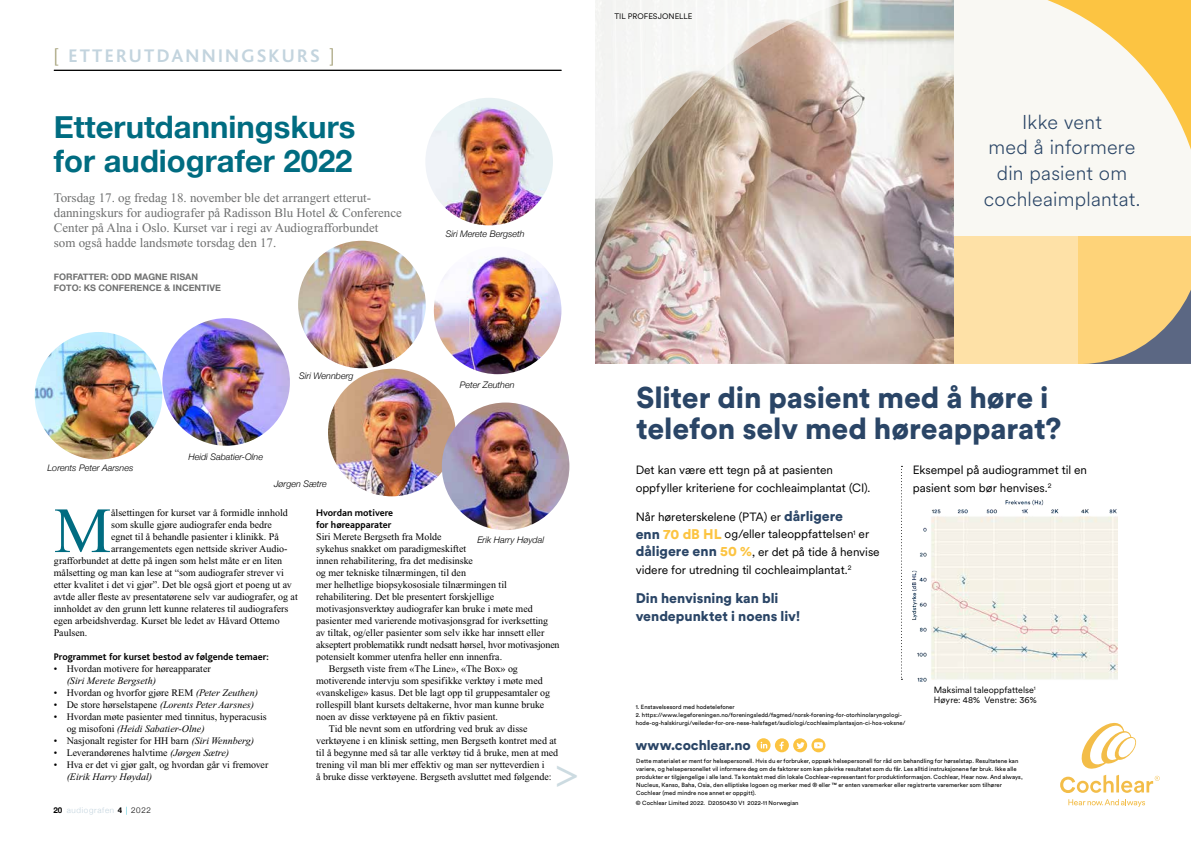
<style>
.page{position:relative;width:1191px;height:842px;background:#fff}
.page>*{position:absolute;margin:0;border:0;box-sizing:border-box;transform-origin:0 0}
.t1{font:64.4px "Times New Roman";color:#006c81}
.t2{font:700 44.4px "Times New Roman";color:#ccdbe1;scale:.83 1}
.t3{font:700 31px/34px "Helvetica Neue";color:#006c81}
.t4{font:900 29.7px/31.7px "Circular XX";letter-spacing:-.005em;color:#2a4566}
.t5{font:300 19.8px/25.7px "Circular XX";letter-spacing:.01em;color:#2a4566;text-align:center}
.t6{font:700 19.1px "Bliss";letter-spacing:.12em;color:#c3d4de}
.t7{font:900 13.9px/17.8px "Circular XX";color:#2a4566}
.t8{font:13px/15px "Times New Roman";color:#6f7070}
.t9{font:11.9px/17.8px "Circular XX";letter-spacing:-.005em;color:#000}
.t10{font:10px/12px "Times New Roman";color:#000}
.t11{font:700 10px/12px "Bliss";color:#000}
.t12{font:italic 10px "Times New Roman";color:#000}
.t13{font:italic 300 9px "Helvetica Neue";color:#000}
.t14{font:700 9px/11px "Helvetica Neue";color:#6f7070}
.t15{font:8.9px/10.9px "Circular XX";letter-spacing:.005em;color:#000}
.t16{font:300 8px "Helvetica Neue";letter-spacing:.085em;color:#c3d4de}
.t17{font:7.9px "Circular XX";letter-spacing:.005em;color:#000}
.t18{font:5.9px/7.9px "Circular Std";letter-spacing:.01em;color:#000}
.s1{font-family:"Helvetica Neue";font-weight:300;color:#a4a078}
.s2{font-style:italic}
.s3{font-weight:700;color:#000}
.s4{color:#21b8cf}
.s5{color:#000}
.s6{font-weight:900;font-size:13.9px;color:#2a4566}
.s7{font-weight:900;font-size:13.9px;color:#fcc442}
</style>
<div class="page">
<div style="left:1077px;top:230px;width:114px;height:134px;background:#fed379"></div>
<div style="left:954px;top:230px;width:123px;height:134px;background:#fee1a7"></div>
<div style="left:954px;top:0;width:237px;height:235px;background:#f9f8f3"></div>
<svg style="left:1081px;top:723px;width:56px;height:46px"></svg>
<svg style="left:1068px;top:799px;width:77px;height:8px"></svg>
<svg style="left:1060px;top:775px;width:99px;height:18px"></svg>
<svg style="left:1082px;top:235px;width:109px;height:129px"></svg>
<img style="left:595px;top:0;width:363px;height:363px">
<svg style="left:1047px;top:0;width:144px;height:150px"></svg>
<img style="left:913px;top:500px;width:204px;height:182px">
<svg style="left:756px;top:738px;width:69px;height:14px"></svg>
<svg style="left:901px;top:466px;width:1px;height:214px"></svg>
<hr style="left:54px;top:70px;width:507px;height:1px;background:#000">
<img style="left:425px;top:98px;width:128px;height:127px;border-radius:64px">
<img style="left:434px;top:247px;width:127px;height:127px;border-radius:64px">
<img style="left:162px;top:318px;width:128px;height:128px;border-radius:64px">
<img style="left:35px;top:332px;width:127px;height:127px;border-radius:64px">
<img style="left:328px;top:369px;width:127px;height:127px;border-radius:64px">
<img style="left:298px;top:241px;width:128px;height:127px;border-radius:64px">
<img style="left:442px;top:402px;width:127px;height:128px;border-radius:64px">
<h3 class="t6" style="left:54px;top:46px;width:282px"><span class="s1">[</span> ETTERUTDANNINGSKURS <span class="s1">]</span></h3>
<h3 class="t3" style="left:54px;top:111px;width:303px">Etterutdanningskurs for audiografer 2022</h3>
<h3 class="t8" style="left:54px;top:191px;width:349px">Torsdag 17. og fredag 18. november ble det arrangert etterut&shy;danningskurs for audiografer på Radisson Blu Hotel &amp; Conference Center på Alna i Oslo. Kurset var i regi av Audiografforbundet som også hadde landsmøte torsdag den 17.</h3>
<p class="t14" style="left:54px;top:272px;width:169px">FORFATTER: ODD MAGNE RISAN<br>FOTO: KS CONFERENCE &amp; INCENTIVE</p>
<p class="t13" style="left:47px;top:461px;width:87px">Lorents Peter Aarsnes</p>
<p class="t13" style="left:299px;top:368px;width:56px">Siri Wennberg</p>
<p class="t13" style="left:188px;top:449px;width:76px">Heidi Sabatier-Olne</p>
<p class="t13" style="left:274px;top:477px;width:54px">Jørgen Sætre</p>
<p class="t13" style="left:446px;top:227px;width:80px">Siri Merete Bergseth</p>
<p class="t13" style="left:460px;top:378px;width:56px">Peter Zeuthen</p>
<h1 class="t1" style="left:54px;top:495px;width:59px">M</h1>
<p class="t10" style="left:111px;top:507px;width:178px">ålsettingen for kurset var å formidle innhold</p>
<p class="t10" style="left:111px;top:519px;width:162px">som skulle gjøre audiografer enda bedre</p>
<p class="t10" style="left:111px;top:531px;width:169px">egnet til å behandle pasienter i klinikk. På</p>
<p class="t10" style="left:111px;top:543px;width:178px">arrangementets egen nettside skriver Audio-</p>
<p class="t10" style="left:54px;top:555px;width:230px">grafforbundet at dette på ingen som helst måte er en liten</p>
<p class="t10" style="left:54px;top:567px;width:232px">målsetting og man kan lese at “som audiografer strever vi</p>
<p class="t10" style="left:54px;top:579px;width:240px">etter kvalitet i det vi gjør”. Det ble også gjort et poeng ut av</p>
<p class="t10" style="left:54px;top:591px;width:245px">avtde aller fleste av presentatørene selv var audiografer, og at</p>
<p class="t10" style="left:54px;top:603px;width:236px">innholdet av den grunn lett kunne relateres til audiografers</p>
<p class="t10" style="left:54px;top:615px;width:227px">egen arbeidshverdag. Kurset ble ledet av Håvard Ottemo</p>
<p class="t10" style="left:54px;top:627px;width:35px">Paulsen.</p>
<p class="t11" style="left:54px;top:651px;width:216px">Programmet for kurset bestod av følgende temaer:</p>
<p class="t10" style="left:54px;top:663px;width:158px">• Hvordan motivere for høreapparater</p>
<p class="t12" style="left:67px;top:675px;width:91px">(Siri Merete Bergseth)</p>
<p class="t10" style="left:54px;top:687px;width:206px">• Hvordan og hvorfor gjøre REM <span class="s2">(Peter Zeuthen)</span></p>
<p class="t10" style="left:54px;top:699px;width:202px">• De store hørselstapene <span class="s2">(Lorents Peter Aarsnes)</span></p>
<p class="t10" style="left:67px;top:711px;width:202px;text-indent:-13px">• Hvordan møte pasienter med tinnitus, hyperacusis og misofoni <span class="s2">(Heidi Sabatier-Olne)</span></p>
<p class="t10" style="left:54px;top:735px;width:202px">• Nasjonalt register for HH barn <span class="s2">(Siri Wennberg)</span></p>
<p class="t10" style="left:54px;top:747px;width:177px">• Leverandørenes halvtime <span class="s2">(Jørgen Sætre)</span></p>
<p class="t10" style="left:54px;top:759px;width:216px">• Hva er det vi gjør galt, og hvordan går vi fremover</p>
<p class="t12" style="left:67px;top:771px;width:87px">(Eirik Harry Høydal)</p>
<p class="t16" style="left:53px;top:804px;width:99px"><span class="s3">20</span> audiografen <span class="s3">4</span> <span class="s4">|</span> <span class="s5">2022</span></p>
<p class="t11" style="left:316px;top:507px;width:78px">Hvordan motivere for høreapparater</p>
<p class="t10" style="left:316px;top:531px;width:127px">Siri Merete Bergseth fra Molde</p>
<p class="t10" style="left:316px;top:543px;width:152px">sykehus snakket om paradigmeskiftet</p>
<p class="t10" style="left:316px;top:555px;width:158px">innen rehabilitering, fra det medisinske</p>
<p class="t10" style="left:316px;top:567px;width:151px">og mer tekniske tilnærmingen, til den</p>
<p class="t10" style="left:316px;top:579px;width:192px">mer helhetlige biopsykososiale tilnærmingen til</p>
<p class="t10" style="left:316px;top:591px;width:180px">rehabilitering. Det ble presentert forskjellige</p>
<p class="t10" style="left:316px;top:603px;width:218px">motivasjonsverktøy audiografer kan bruke i møte med</p>
<p class="t10" style="left:316px;top:615px;width:234px">pasienter med varierende motivasjonsgrad for iverksetting</p>
<p class="t10" style="left:316px;top:627px;width:230px">av tiltak, og/eller pasienter som selv ikke har innsett eller</p>
<p class="t10" style="left:316px;top:639px;width:245px">akseptert problematikk rundt nedsatt hørsel, hvor motivasjonen</p>
<p class="t10" style="left:316px;top:651px;width:187px">potensielt kommer utenfra heller enn innenfra.</p>
<p class="t10" style="left:329px;top:663px;width:190px">Bergseth viste frem «The Line», «The Box» og</p>
<p class="t10" style="left:316px;top:675px;width:228px">motiverende intervju som spesifikke verktøy i møte med</p>
<p class="t10" style="left:316px;top:687px;width:235px">«vanskelige» kasus. Det ble lagt opp til gruppesamtaler og</p>
<p class="t10" style="left:316px;top:699px;width:230px">rollespill blant kursets deltakerne, hvor man kunne bruke</p>
<p class="t10" style="left:316px;top:711px;width:183px">noen av disse verktøyene på en fiktiv pasient.</p>
<p class="t10" style="left:329px;top:723px;width:200px">Tid ble nevnt som en utfordring ved bruk av disse</p>
<p class="t10" style="left:316px;top:735px;width:242px">verktøyene i en klinisk setting, men Bergseth kontret med at</p>
<p class="t10" style="left:316px;top:747px;width:243px">til å begynne med så tar alle verktøy tid å bruke, men at med</p>
<p class="t10" style="left:316px;top:759px;width:230px">trening vil man bli mer effektiv og man ser nytteverdien i</p>
<p class="t10" style="left:316px;top:771px;width:237px">å bruke disse verktøyene. Bergseth avsluttet med følgende:</p>
<p class="t13" style="left:477px;top:533px;width:68px">Erik Harry Høydal</p>
<h2 class="t2" style="left:556px;top:752px;width:27px">&gt;</h2>
<p class="t17" style="left:614px;top:11px;width:80px">TIL PROFESJONELLE</p>
<h3 class="t5" style="left:983px;top:108px;width:158px">Ikke vent<br>med å informere din pasient om cochleaimplantat.</h3>
<h3 class="t4" style="left:636px;top:380px;width:427px">Sliter din pasient med å høre i telefon selv med høreapparat?</h3>
<p class="t9" style="left:635px;top:460px;width:236px">Det kan være ett tegn på at pasienten oppfyller kriteriene for cochleaimplantat (CI).</p>
<p class="t9" style="left:635px;top:507px;width:245px">Når høreterskelene (PTA) er <span class="s6">dårligere<br>enn</span> <span class="s7">70 dB HL</span> og/eller taleoppfattelsen<sup>1</sup> er <span class="s6">dåligere enn</span> <span class="s7">50 %</span>, er det på tide å henvise videre for utredning til cochleaimplantat.<sup>2</sup></p>
<h3 class="t7" style="left:635px;top:589px;width:166px">Din henvisning kan bli vendepunktet i noens liv!</h3>
<p class="t9" style="left:913px;top:460px;width:176px">Eksempel på audiogrammet til en pasient som bør henvises.<sup>2</sup></p>
<p class="t18" style="left:635px;top:703px;width:101px">1. Enstavelsesord med hodetelefoner</p>
<p class="t18" style="left:635px;top:711px;width:271px">2. https://www.legeforeningen.no/foreningsledd/fagmed/norsk-forening-for-otorhinolaryngologi&shy;hode-og-halskirurgi/veileder-for-ore-nese-halsfaget/audiologi/cochleaimplantasjon-ci-hos-voksne/</p>
<h3 class="t7" style="left:635px;top:735px;width:117px">www.cochlear.no</h3>
<p class="t15" style="left:933px;top:684px;width:104px">Maksimal taleoppfattelse<sup>1<br></sup>Høyre: 48% Venstre: 36%</p>
<p class="t18" style="left:636px;top:757px;width:388px">Dette materialet er ment for helsepersonell. Hvis du er forbruker, oppsøk helsepersonell for råd om behandling for hørselstap. Resultatene kan variere, og helsepersonellet vil informere deg om de faktorer som kan påvirke resultatet som du får. Les alltid instruksjonene før bruk. Ikke alle produkter er tilgjengelige i alle land. Ta kontakt med din lokale Cochlear-representant for produktinformasjon. Cochlear, Hear now. And always, Nucleus, Kanso, Baha, Osia, den elliptiske logoen og merker med ® eller ™ er enten varemerker eller registrerte varemerker som tilhører Cochlear (med mindre noe annet er oppgitt).</p>
<p class="t18" style="left:636px;top:799px;width:164px">© Cochlear Limited 2022. D2050430 V1 2022-11 Norwegian</p>
</div>
